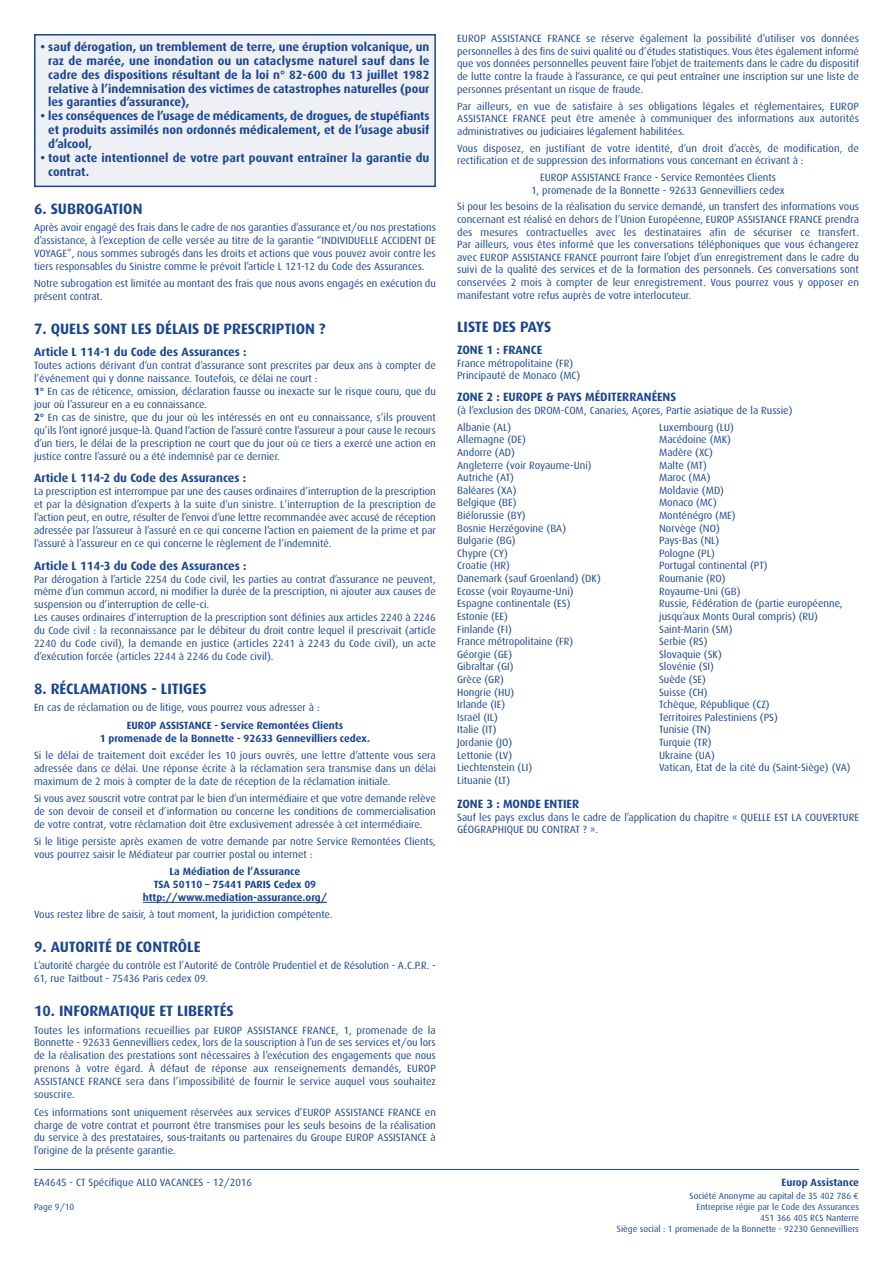
<style>
.page{position:relative;width:893px;height:1263px;background:#fff}
.page>*{position:absolute;margin:0;border:0;box-sizing:border-box;transform-origin:0 0}
.t1{font:700 15px "Dax";color:#19468d}
.t2{font:700 12px/13.8px "Dax";color:#19468d;text-align:justify}
.t3{font:10.5px/12.6px "Dax";color:#19468d}
.t4{font:700 10.5px/12.9px "Dax";color:#19468d;text-align:center}
.t5{font:9px/10.8px "Dax";color:#19468d;text-align:right}
.s1{font-weight:700}
.s2{font-family:"Euro Mono"}
</style>
<div class="page">
<div style="left:36px;top:36px;width:398px;height:150px;background:#eff0f6"></div>
<div style="left:34px;top:34px;width:402px;height:153px;border:2px solid #19468d"></div>
<hr style="left:34px;top:1169px;width:825px;height:1px;background:#19468d">
<hr style="left:143px;top:902px;width:184px;height:1px;background:#19468d">
<p class="t2" style="left:48px;top:41px;width:383px;text-indent:-8px">• sauf dérogation, un tremblement de terre, une éruption volcanique, un raz de marée, une inondation ou un cataclysme naturel sauf dans le cadre des dispositions résultant de la loi n° 82-600 du 13 juillet 1982 relative à l’indemnisation des victimes de catastrophes naturelles (pour les garanties d’assurance),</p>
<p class="t2" style="left:48px;top:110px;width:383px;text-indent:-8px">• les conséquences de l’usage de médicaments, de drogues, de stupéfiants et produits assimilés non ordonnés médicalement, et de l’usage abusif d’alcool,</p>
<p class="t2" style="left:48px;top:152px;width:383px;text-indent:-8px">• tout acte intentionnel de votre part pouvant entraîner la garantie du contrat.</p>
<h1 class="t1" style="left:34px;top:202px;width:110px">6. SUBROGATION</h1>
<p class="t3" style="left:34px;top:222px;width:403px;text-align:justify">Après avoir engagé des frais dans le cadre de nos garanties d’assurance et/ou nos prestations d’assistance, à l’exception de celle versée au titre de la garantie “INDIVIDUELLE ACCIDENT DE VOYAGE”, nous sommes subrogés dans les droits et actions que vous pouvez avoir contre les tiers responsables du Sinistre comme le prévoit l’article L 121-12 du Code des Assurances.</p>
<p class="t3" style="left:34px;top:278px;width:403px">Notre subrogation est limitée au montant des frais que nous avons engagés en exécution du présent contrat.</p>
<h1 class="t1" style="left:34px;top:322px;width:293px">7. QUELS SONT LES DÉLAIS DE PRESCRIPTION ?</h1>
<p class="t2" style="left:34px;top:346px;width:214px">Article L 114-1 du Code des Assurances :</p>
<p class="t3" style="left:34px;top:360px;width:403px">Toutes actions dérivant d’un contrat d’assurance sont prescrites par deux ans à compter de l’événement qui y donne naissance. Toutefois, ce délai ne court :<br><span class="s1">1°</span> En cas de réticence, omission, déclaration fausse ou inexacte sur le risque couru, que du jour où l’assureur en a eu connaissance.<br><span class="s1">2°</span> En cas de sinistre, que du jour où les intéressés en ont eu connaissance, s’ils prouvent qu’ils l’ont ignoré jusque-là. Quand l’action de l’assuré contre l’assureur a pour cause le recours d’un tiers, le délai de la prescription ne court que du jour où ce tiers a exercé une action en justice contre l’assuré ou a été indemnisé par ce dernier.</p>
<p class="t2" style="left:34px;top:472px;width:214px">Article L 114-2 du Code des Assurances :</p>
<p class="t3" style="left:34px;top:486px;width:403px;text-align:justify">La prescription est interrompue par une des causes ordinaires d’interruption de la prescription et par la désignation d’experts à la suite d’un sinistre. L’interruption de la prescription de l’action peut, en outre, résulter de l’envoi d’une lettre recommandée avec accusé de réception adressée par l’assureur à l’assuré en ce qui concerne l’action en paiement de la prime et par l’assuré à l’assureur en ce qui concerne le règlement de l’indemnité.</p>
<p class="t2" style="left:34px;top:559px;width:214px">Article L 114-3 du Code des Assurances :</p>
<p class="t3" style="left:34px;top:573px;width:403px">Par dérogation à l’article 2254 du Code civil, les parties au contrat d’assurance ne peuvent, même d’un commun accord, ni modifier la durée de la prescription, ni ajouter aux causes de suspension ou d’interruption de celle-ci.<br>Les causes ordinaires d’interruption de la prescription sont définies aux articles 2240 à 2246 du Code civil : la reconnaissance par le débiteur du droit contre lequel il prescrivait (article 2240 du Code civil), la demande en justice (articles 2241 à 2243 du Code civil), un acte d’exécution forcée (articles 2244 à 2246 du Code civil).</p>
<h1 class="t1" style="left:34px;top:682px;width:174px">8. RÉCLAMATIONS - LITIGES</h1>
<p class="t3" style="left:34px;top:702px;width:287px">En cas de réclamation ou de litige, vous pourrez vous adresser à :</p>
<p class="t4" style="left:100px;top:719px;width:272px">EUROP ASSISTANCE - Service Remontées Clients<br>1 promenade de la Bonnette - 92633 Gennevilliers cedex.</p>
<p class="t3" style="left:34px;top:749px;width:403px;text-align:justify">Si le délai de traitement doit excéder les 10 jours ouvrés, une lettre d’attente vous sera adressée dans ce délai. Une réponse écrite à la réclamation sera transmise dans un délai maximum de 2 mois à compter de la date de réception de la réclamation initiale.</p>
<p class="t3" style="left:34px;top:792px;width:403px;text-align:justify">Si vous avez souscrit votre contrat par le bien d’un intermédiaire et que votre demande relève de son devoir de conseil et d’information ou concerne les conditions de commercialisation de votre contrat, votre réclamation doit être exclusivement adressée à cet intermédiaire.</p>
<p class="t3" style="left:34px;top:836px;width:403px">Si le litige persiste après examen de votre demande par notre Service Remontées Clients, vous pourrez saisir le Médiateur par courrier postal ou internet :</p>
<p class="t4" style="left:143px;top:866px;width:186px">La Médiation de l’Assurance<br>TSA 50110 – 75441 PARIS Cedex 09 http://www.mediation-assurance.org/</p>
<p class="t3" style="left:34px;top:909px;width:300px">Vous restez libre de saisir, à tout moment, la juridiction compétente.</p>
<h1 class="t1" style="left:34px;top:940px;width:168px">9. AUTORITÉ DE CONTRÔLE</h1>
<p class="t3" style="left:34px;top:960px;width:403px">L’autorité chargée du contrôle est l’Autorité de Contrôle Prudentiel et de Résolution - A.C.P.R. -<br>61, rue Taitbout - 75436 Paris cedex 09.</p>
<h1 class="t1" style="left:34px;top:1004px;width:201px">10. INFORMATIQUE ET LIBERTÉS</h1>
<p class="t3" style="left:34px;top:1024px;width:403px;text-align:justify">Toutes les informations recueillies par EUROP ASSISTANCE FRANCE, 1, promenade de la Bonnette - 92633 Gennevilliers cedex, lors de la souscription à l’un de ses services et/ou lors de la réalisation des prestations sont nécessaires à l’exécution des engagements que nous prenons à votre égard. À défaut de réponse aux renseignements demandés, EUROP ASSISTANCE FRANCE sera dans l’impossibilité de fournir le service auquel vous souhaitez souscrire.</p>
<p class="t3" style="left:34px;top:1106px;width:403px;text-align:justify">Ces informations sont uniquement réservées aux services d’EUROP ASSISTANCE FRANCE en charge de votre contrat et pourront être transmises pour les seuls besoins de la réalisation du service à des prestataires, sous-traitants ou partenaires du Groupe EUROP ASSISTANCE à l’origine de la présente garantie.</p>
<p class="t3" style="left:34px;top:1177px;width:219px">EA4645 - CT Spécifique ALLO VACANCES - 12/2016</p>
<p class="t5" style="left:34px;top:1202px;width:42px">Page 9/10</p>
<p class="t3" style="left:457px;top:33px;width:403px;text-align:justify">EUROP ASSISTANCE FRANCE se réserve également la possibilité d’utiliser vos données personnelles à des fins de suivi qualité ou d’études statistiques. Vous êtes également informé que vos données personnelles peuvent faire l’objet de traitements dans le cadre du dispositif de lutte contre la fraude à l’assurance, ce qui peut entraîner une inscription sur une liste de personnes présentant un risque de fraude.</p>
<p class="t3" style="left:457px;top:100px;width:403px;text-align:justify">Par ailleurs, en vue de satisfaire à ses obligations légales et réglementaires, EUROP ASSISTANCE FRANCE peut être amenée à communiquer des informations aux autorités administratives ou judiciaires légalement habilitées.</p>
<p class="t3" style="left:457px;top:142px;width:403px">Vous disposez, en justifiant de votre identité, d’un droit d’accès, de modification, de rectification et de suppression des informations vous concernant en écrivant à :</p>
<p class="t3" style="left:531px;top:172px;width:255px;text-align:center">EUROP ASSISTANCE France - Service Remontées Clients<br>1, promenade de la Bonnette - 92633 Gennevilliers cedex</p>
<p class="t3" style="left:457px;top:201px;width:403px;text-align:justify">Si pour les besoins de la réalisation du service demandé, un transfert des informations vous concernant est réalisé en dehors de l’Union Européenne, EUROP ASSISTANCE FRANCE prendra des mesures contractuelles avec les destinataires afin de sécuriser ce transfert.<br>Par ailleurs, vous êtes informé que les conversations téléphoniques que vous échangerez avec EUROP ASSISTANCE FRANCE pourront faire l’objet d’un enregistrement dans le cadre du suivi de la qualité des services et de la formation des personnels. Ces conversations sont conservées 2 mois à compter de leur enregistrement. Vous pourrez vous y opposer en manifestant votre refus auprès de votre interlocuteur.</p>
<h1 class="t1" style="left:457px;top:320px;width:96px">LISTE DES PAYS</h1>
<p class="t2" style="left:457px;top:344px;width:87px">ZONE 1 : FRANCE</p>
<p class="t3" style="left:457px;top:358px;width:125px">France métropolitaine (FR)<br>Principauté de Monaco (MC)</p>
<p class="t2" style="left:457px;top:391px;width:221px">ZONE 2 : EUROPE &amp; PAYS MÉDITERRANÉENS</p>
<p class="t3" style="left:457px;top:405px;width:337px">(à l’exclusion des DROM-COM, Canaries, Açores, Partie asiatique de la Russie)</p>
<p class="t3" style="left:457px;top:422px;width:145px">Albanie (AL)<br>Allemagne (DE)<br>Andorre (AD)<br>Angleterre (voir Royaume-Uni)<br>Autriche (AT)<br>Baléares (XA)<br>Belgique (BE)<br>Biélorussie (BY)<br>Bosnie Herzégovine (BA)<br>Bulgarie (BG)<br>Chypre (CY)<br>Croatie (HR)<br>Danemark (sauf Groenland) (DK)<br>Ecosse (voir Royaume-Uni)<br>Espagne continentale (ES)<br>Estonie (EE)<br>Finlande (FI)<br>France métropolitaine (FR)<br>Géorgie (GE)<br>Gibraltar (GI)<br>Grèce (GR)<br>Hongrie (HU)<br>Irlande (IE)<br>Israël (IL)<br>Italie (IT)<br>Jordanie (JO)<br>Lettonie (LV)<br>Liechtenstein (LI)<br>Lituanie (LT)</p>
<p class="t3" style="left:659px;top:422px;width:193px">Luxembourg (LU)<br>Macédoine (MK)<br>Madère (XC)<br>Malte (MT)<br>Maroc (MA)<br>Moldavie (MD)<br>Monaco (MC)<br>Monténégro (ME)<br>Norvège (NO)<br>Pays-Bas (NL)<br>Pologne (PL)<br>Portugal continental (PT)<br>Roumanie (RO)<br>Royaume-Uni (GB)<br>Russie, Fédération de (partie européenne, jusqu’aux Monts Oural compris) (RU)<br>Saint-Marin (SM)<br>Serbie (RS)<br>Slovaquie (SK)<br>Slovénie (SI)<br>Suède (SE)<br>Suisse (CH)<br>Tchèque, République (CZ)<br>Territoires Palestiniens (PS)<br>Tunisie (TN)<br>Turquie (TR)<br>Ukraine (UA)<br>Vatican, Etat de la cité du (Saint-Siège) (VA)</p>
<p class="t2" style="left:457px;top:798px;width:124px">ZONE 3 : MONDE ENTIER</p>
<p class="t3" style="left:457px;top:811px;width:403px">Sauf les pays exclus dans le cadre de l’application du chapitre « QUELLE EST LA COUVERTURE<br>GÉOGRAPHIQUE DU CONTRAT ? ».</p>
<p class="t4" style="left:782px;top:1177px;width:79px">Europ Assistance</p>
<p class="t5" style="left:617px;top:1191px;width:244px">Société Anonyme au capital de 35 402 786 <span class="s2">€<br></span>Entreprise régie par le Code des Assurances<br>451 366 405 RCS Nanterre<br>Siège social : 1 promenade de la Bonnette - 92230 Gennevilliers</p>
</div>
